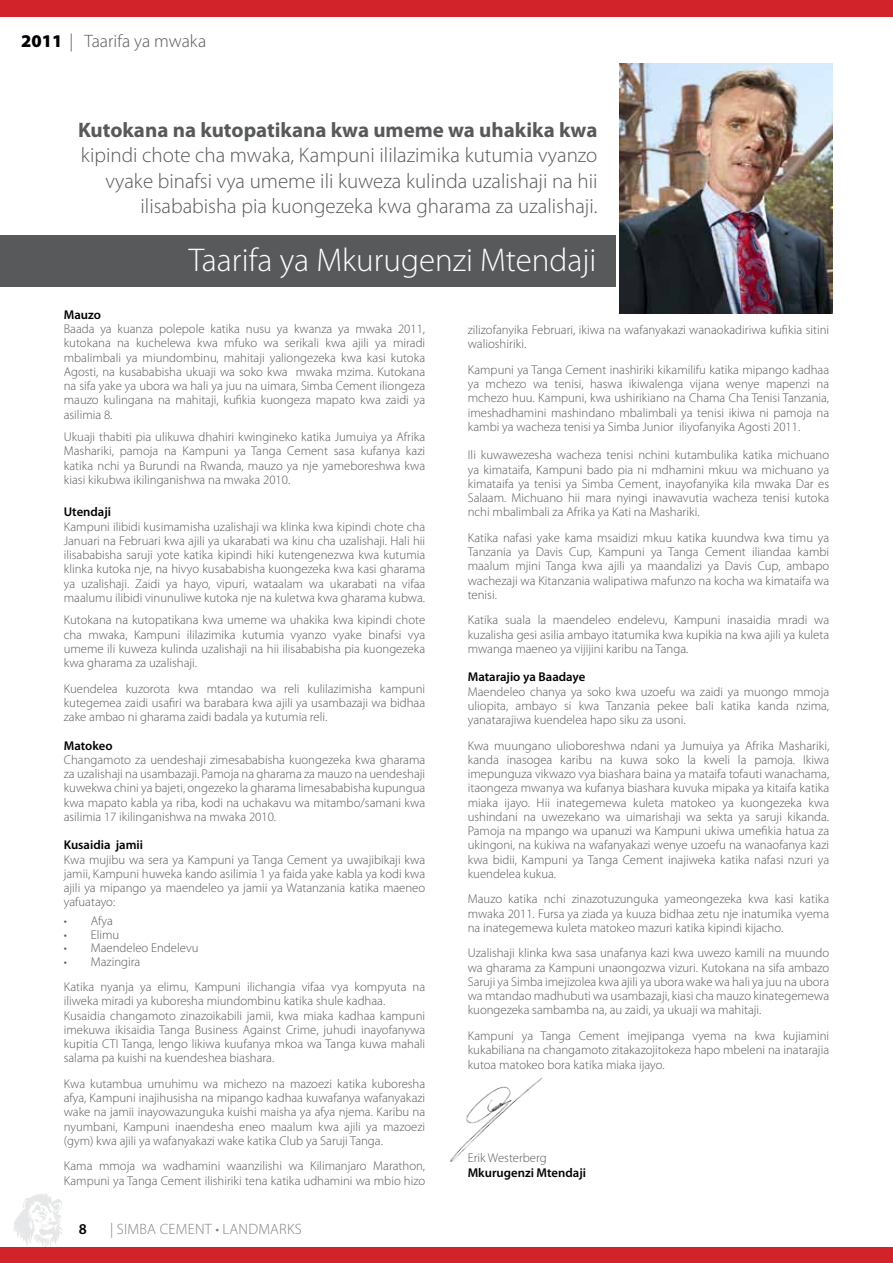
<style>
.page{position:relative;width:893px;height:1263px;background:#fff}
.page>*{position:absolute;margin:0;border:0;box-sizing:border-box;transform-origin:0 0}
.t1{font:300 33px "Myriad Pro";color:#fff}
.t2{font:300 21px/25.5px "Myriad Pro";color:#58595b;text-align:right}
.t3{font:700 21px "Myriad Pro";color:#58595b}
.t4{font:300 18px "Myriad Pro";color:#58595b}
.t5{font:300 15px "Myriad Pro";letter-spacing:.02em;color:#808285}
.t6{font:600 15px "Myriad Pro";color:#000}
.t7{font:300 12.75px/14.2px "Myriad Pro";color:#58595b;text-align:justify}
.t8{font:600 12.75px "Myriad Pro";color:#000}
.s1{font-weight:900;color:#000}
</style>
<div class="page">
<div style="left:0;top:0;width:893px;height:17px;background:#d2232a"></div>
<div style="left:0;top:1247px;width:893px;height:16px;background:#d2232a"></div>
<svg style="left:14px;top:1193px;width:49px;height:55px"></svg>
<div style="left:0;top:236px;width:615px;height:51px;background:#58595b"></div>
<img style="left:619px;top:63px;width:213px;height:251px">
<img style="left:450px;top:1077px;width:92px;height:85px">
<h3 class="t4" style="left:21px;top:31px;width:186px"><span class="s1">2011</span> | Taarifa ya mwaka</h3>
<h2 class="t3" style="left:78px;top:116px;width:521px">Kutokana na kutopatikana kwa umeme wa uhakika kwa</h2>
<h2 class="t2" style="left:81px;top:143px;width:518px">kipindi chote cha mwaka, Kampuni ililazimika kutumia vyanzo vyake binafsi vya umeme ili kuweza kulinda uzalishaji na hii ilisababisha pia kuongezeka kwa gharama za uzalishaji.</h2>
<h1 class="t1" style="left:189px;top:242px;width:409px">Taarifa ya Mkurugenzi Mtendaji</h1>
<p class="t8" style="left:64px;top:307px;width:39px">Mauzo</p>
<p class="t7" style="left:64px;top:322px;width:363px">Baada ya kuanza polepole katika nusu ya kwanza ya mwaka 2011, kutokana na kuchelewa kwa mfuko wa serikali kwa ajili ya miradi mbalimbali ya miundombinu, mahitaji yaliongezeka kwa kasi kutoka Agosti, na kusababisha ukuaji wa soko kwa mwaka mzima. Kutokana na sifa yake ya ubora wa hali ya juu na uimara, Simba Cement iliongeza mauzo kulingana na mahitaji, kufikia kuongeza mapato kwa zaidi ya asilimia 8.</p>
<p class="t7" style="left:64px;top:430px;width:363px">Ukuaji thabiti pia ulikuwa dhahiri kwingineko katika Jumuiya ya Afrika Mashariki, pamoja na Kampuni ya Tanga Cement sasa kufanya kazi katika nchi ya Burundi na Rwanda, mauzo ya nje yameboreshwa kwa kiasi kikubwa ikilinganishwa na mwaka 2010.</p>
<p class="t8" style="left:64px;top:504px;width:49px">Utendaji</p>
<p class="t7" style="left:64px;top:519px;width:363px">Kampuni ilibidi kusimamisha uzalishaji wa klinka kwa kipindi chote cha Januari na Februari kwa ajili ya ukarabati wa kinu cha uzalishaji. Hali hii ilisababisha saruji yote katika kipindi hiki kutengenezwa kwa kutumia klinka kutoka nje, na hivyo kusababisha kuongezeka kwa kasi gharama ya uzalishaji. Zaidi ya hayo, vipuri, wataalam wa ukarabati na vifaa maalumu ilibidi vinunuliwe kutoka nje na kuletwa kwa gharama kubwa.</p>
<p class="t7" style="left:64px;top:613px;width:363px">Kutokana na kutopatikana kwa umeme wa uhakika kwa kipindi chote cha mwaka, Kampuni ililazimika kutumia vyanzo vyake binafsi vya umeme ili kuweza kulinda uzalishaji na hii ilisababisha pia kuongezeka kwa gharama za uzalishaji.</p>
<p class="t7" style="left:64px;top:681px;width:363px">Kuendelea kuzorota kwa mtandao wa reli kulilazimisha kampuni kutegemea zaidi usafiri wa barabara kwa ajili ya usambazaji wa bidhaa zake ambao ni gharama zaidi badala ya kutumia reli.</p>
<p class="t8" style="left:64px;top:737px;width:50px">Matokeo</p>
<p class="t7" style="left:64px;top:753px;width:363px">Changamoto za uendeshaji zimesababisha kuongezeka kwa gharama za uzalishaji na usambazaji. Pamoja na gharama za mauzo na uendeshaji kuwekwa chini ya bajeti, ongezeko la gharama limesababisha kupungua kwa mapato kabla ya riba, kodi na uchakavu wa mitambo/samani kwa asilimia 17 ikilinganishwa na mwaka 2010.</p>
<p class="t8" style="left:64px;top:837px;width:81px">Kusaidia jamii</p>
<p class="t7" style="left:64px;top:852px;width:363px">Kwa mujibu wa sera ya Kampuni ya Tanga Cement ya uwajibikaji kwa jamii, Kampuni huweka kando asilimia 1 ya faida yake kabla ya kodi kwa ajili ya mipango ya maendeleo ya jamii ya Watanzania katika maeneo yafuatayo:</p>
<p class="t7" style="left:64px;top:914px;width:51px">• Afya</p>
<p class="t7" style="left:64px;top:927px;width:57px">• Elimu</p>
<p class="t7" style="left:64px;top:941px;width:136px">• Maendeleo Endelevu</p>
<p class="t7" style="left:64px;top:949px;width:363px;line-height:25.5px">• Mazingira<br>Katika nyanja ya elimu, Kampuni ilichangia vifaa vya kompyuta na</p>
<p class="t7" style="left:64px;top:994px;width:363px;text-align:left">iliweka miradi ya kuboresha miundombinu katika shule kadhaa.<br>Kusaidia changamoto zinazoikabili jamii, kwa miaka kadhaa kampuni imekuwa ikisaidia Tanga Business Against Crime, juhudi inayofanywa kupitia CTI Tanga, lengo likiwa kuufanya mkoa wa Tanga kuwa mahali salama pa kuishi na kuendeshea biashara.</p>
<p class="t7" style="left:64px;top:1077px;width:363px">Kwa kutambua umuhimu wa michezo na mazoezi katika kuboresha afya, Kampuni inajihusisha na mipango kadhaa kuwafanya wafanyakazi wake na jamii inayowazunguka kuishi maisha ya afya njema. Karibu na nyumbani, Kampuni inaendesha eneo maalum kwa ajili ya mazoezi (gym) kwa ajili ya wafanyakazi wake katika Club ya Saruji Tanga.</p>
<p class="t7" style="left:64px;top:1159px;width:363px">Kama mmoja wa wadhamini waanzilishi wa Kilimanjaro Marathon,<br>Kampuni ya Tanga Cement ilishiriki tena katika udhamini wa mbio hizo</p>
<p class="t6" style="left:79px;top:1219px;width:10px">8</p>
<p class="t5" style="left:110px;top:1221px;width:193px">| SIMBA CEMENT • LANDMARKS</p>
<p class="t7" style="left:468px;top:323px;width:363px">zilizofanyika Februari, ikiwa na wafanyakazi wanaokadiriwa kufikia sitini walioshiriki.</p>
<p class="t7" style="left:468px;top:363px;width:363px">Kampuni ya Tanga Cement inashiriki kikamilifu katika mipango kadhaa ya mchezo wa tenisi, haswa ikiwalenga vijana wenye mapenzi na mchezo huu. Kampuni, kwa ushirikiano na Chama Cha Tenisi Tanzania, imeshadhamini mashindano mbalimbali ya tenisi ikiwa ni pamoja na kambi ya wacheza tenisi ya Simba Junior iliyofanyika Agosti 2011.</p>
<p class="t7" style="left:468px;top:448px;width:363px">Ili kuwawezesha wacheza tenisi nchini kutambulika katika michuano ya kimataifa, Kampuni bado pia ni mdhamini mkuu wa michuano ya kimataifa ya tenisi ya Simba Cement, inayofanyika kila mwaka Dar es Salaam. Michuano hii mara nyingi inawavutia wacheza tenisi kutoka nchi mbalimbali za Afrika ya Kati na Mashariki.</p>
<p class="t7" style="left:468px;top:531px;width:363px">Katika nafasi yake kama msaidizi mkuu katika kuundwa kwa timu ya Tanzania ya Davis Cup, Kampuni ya Tanga Cement iliandaa kambi maalum mjini Tanga kwa ajili ya maandalizi ya Davis Cup, ambapo wachezaji wa Kitanzania walipatiwa mafunzo na kocha wa kimataifa wa tenisi.</p>
<p class="t7" style="left:468px;top:613px;width:363px">Katika suala la maendeleo endelevu, Kampuni inasaidia mradi wa kuzalisha gesi asilia ambayo itatumika kwa kupikia na kwa ajili ya kuleta mwanga maeneo ya vijijini karibu na Tanga.</p>
<p class="t8" style="left:468px;top:669px;width:119px">Matarajio ya Baadaye</p>
<p class="t7" style="left:468px;top:684px;width:363px">Maendeleo chanya ya soko kwa uzoefu wa zaidi ya muongo mmoja uliopita, ambayo si kwa Tanzania pekee bali katika kanda nzima, yanatarajiwa kuendelea hapo siku za usoni.</p>
<p class="t7" style="left:468px;top:738px;width:363px">Kwa muungano ulioboreshwa ndani ya Jumuiya ya Afrika Mashariki, kanda inasogea karibu na kuwa soko la kweli la pamoja. Ikiwa imepunguza vikwazo vya biashara baina ya mataifa tofauti wanachama, itaongeza mwanya wa kufanya biashara kuvuka mipaka ya kitaifa katika miaka ijayo. Hii inategemewa kuleta matokeo ya kuongezeka kwa ushindani na uwezekano wa uimarishaji wa sekta ya saruji kikanda.<br>Pamoja na mpango wa upanuzi wa Kampuni ukiwa umefikia hatua za ukingoni, na kukiwa na wafanyakazi wenye uzoefu na wanaofanya kazi kwa bidii, Kampuni ya Tanga Cement inajiweka katika nafasi nzuri ya kuendelea kukua.</p>
<p class="t7" style="left:468px;top:892px;width:363px">Mauzo katika nchi zinazotuzunguka yameongezeka kwa kasi katika mwaka 2011. Fursa ya ziada ya kuuza bidhaa zetu nje inatumika vyema na inategemewa kuleta matokeo mazuri katika kipindi kijacho.</p>
<p class="t7" style="left:468px;top:946px;width:363px">Uzalishaji klinka kwa sasa unafanya kazi kwa uwezo kamili na muundo wa gharama za Kampuni unaongozwa vizuri. Kutokana na sifa ambazo Saruji ya Simba imejizolea kwa ajili ya ubora wake wa hali ya juu na ubora wa mtandao madhubuti wa usambazaji, kiasi cha mauzo kinategemewa kuongezeka sambamba na, au zaidi, ya ukuaji wa mahitaji.</p>
<p class="t7" style="left:468px;top:1029px;width:363px">Kampuni ya Tanga Cement imejipanga vyema na kwa kujiamini kukabiliana na changamoto zitakazojitokeza hapo mbeleni na inatarajia kutoa matokeo bora katika miaka ijayo.</p>
<p class="t7" style="left:468px;top:1151px;width:80px">Erik Westerberg</p>
<p class="t8" style="left:468px;top:1164px;width:120px">Mkurugenzi Mtendaji</p>
</div>
